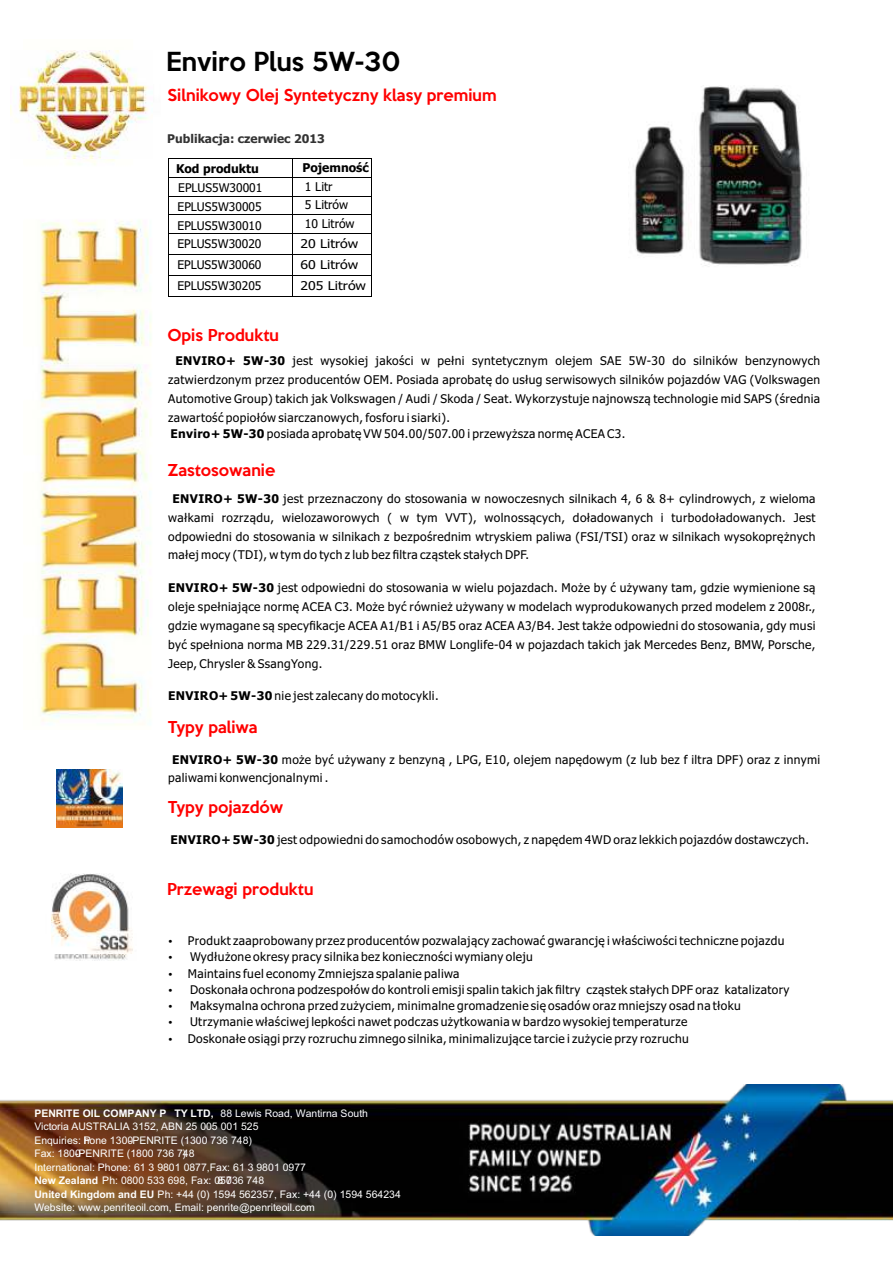
<style>
.page{position:relative;width:893px;height:1262px;background:#fff}
.page>*{position:absolute;margin:0;border:0;box-sizing:border-box;transform-origin:0 0}
.t1{font:500 24px "Keep Calm";color:#000}
.t2{font:500 15px "Keep Calm";color:#f00}
.t3{font:12.15px/21px "Tahoma";color:#000;scale:1.16 1}
.t4{font:700 12.15px "Tahoma";color:#000}
.t5{font:12.15px/18.5px "Tahoma";color:#000}
.t6{font:12px/18.9px "Tahoma";letter-spacing:.03em;color:#000;text-align:justify}
.t7{font:12px/18.5px "Tahoma";color:#000}
.t8{font:700 12px "Tahoma";color:#333}
.t9{font:10.5px/13.5px "Arial";color:#fff}
.s1{font-weight:700}
</style>
<div class="page">
<img style="left:40px;top:50px;width:112px;height:675px">
<img style="left:0;top:1084px;width:893px;height:151px">
<img style="left:56px;top:769px;width:66px;height:59px">
<img style="left:54px;top:953px;width:78px;height:8px">
<img style="left:10px;top:51px;width:142px;height:108px">
<img style="left:51px;top:873px;width:82px;height:80px">
<hr style="left:169px;top:158px;width:128px;height:1px;background:#000">
<hr style="left:292px;top:158px;width:80px;height:1px;background:#000">
<hr style="left:169px;top:177px;width:128px;height:1px;background:#000">
<hr style="left:292px;top:177px;width:80px;height:1px;background:#000">
<hr style="left:169px;top:196px;width:128px;height:1px;background:#000">
<hr style="left:292px;top:196px;width:80px;height:1px;background:#000">
<hr style="left:169px;top:214px;width:128px;height:1px;background:#000">
<hr style="left:292px;top:214px;width:80px;height:1px;background:#000">
<hr style="left:169px;top:233px;width:128px;height:1px;background:#000">
<hr style="left:292px;top:233px;width:80px;height:1px;background:#000">
<svg style="left:168px;top:158px;width:1px;height:139px"></svg>
<hr style="left:169px;top:254px;width:128px;height:1px;background:#000">
<hr style="left:169px;top:275px;width:128px;height:1px;background:#000">
<hr style="left:169px;top:296px;width:128px;height:1px;background:#000">
<svg style="left:292px;top:159px;width:1px;height:137px"></svg>
<hr style="left:292px;top:254px;width:80px;height:1px;background:#000">
<hr style="left:292px;top:275px;width:80px;height:1px;background:#000">
<hr style="left:292px;top:296px;width:80px;height:1px;background:#000">
<svg style="left:371px;top:159px;width:1px;height:137px"></svg>
<img style="left:634px;top:86px;width:168px;height:180px">
<h1 class="t1" style="left:166px;top:52px;width:236px">Enviro Plus 5W-30</h1>
<p class="t2" style="left:168px;top:89px;width:330px">Silnikowy Olej Syntetyczny klasy premium</p>
<p class="t8" style="left:167px;top:134px;width:159px">Publikacja: czerwiec 2013</p>
<p class="t4" style="left:176px;top:164px;width:84px">Kod produktu</p>
<p class="t4" style="left:302px;top:163px;width:68px">Pojemność</p>
<p class="t5" style="left:305px;top:178px;width:51px">1 Litr<br>5 Litrów<br>10 Litrów</p>
<p class="t3" style="left:300px;top:234px;width:58px">20 Litrów<br>60 Litrów<br>205 Litrów</p>
<p class="t7" style="left:178px;top:180px;width:86px">EPLUS5W30001</p>
<p class="t7" style="left:177px;top:217px;width:86px">EPLUS5W30010<br>EPLUS5W30020</p>
<p class="t7" style="left:177px;top:255px;width:86px;line-height:21.1px">EPLUS5W30060<br>EPLUS5W30205</p>
<p class="t7" style="left:178px;top:199px;width:86px">EPLUS5W30005</p>
<p class="t2" style="left:167px;top:329px;width:113px">Opis Produktu</p>
<p class="t6" style="left:168px;top:352px;width:653px;text-indent:7px"><span class="s1">ENVIRO+ 5W-30</span> jest wysokiej jakości w pełni syntetycznym olejem SAE 5W-30 do silników benzynowych zatwierdzonym przez producentów OEM. Posiada aprobatę do usług serwisowych silników pojazdów VAG (Volkswagen Automotive Group) takich jak Volkswagen / Audi / Skoda / Seat. Wykorzystuje najnowszą technologie mid SAPS (średnia zawartość popiołów siarczanowych, fosforu i siarki).</p>
<p class="t6" style="left:170px;top:425px;width:456px"><span class="s1">Enviro+ 5W-30</span> posiada aprobatę VW 504.00/507.00 i przewyższa normę ACEA C3.</p>
<p class="t2" style="left:168px;top:463px;width:109px">Zastosowanie</p>
<p class="t6" style="left:168px;top:490px;width:649px;text-indent:4px"><span class="s1">ENVIRO+ 5W-30</span> jest przeznaczony do stosowania w nowoczesnych silnikach 4, 6 &amp; 8+ cylindrowych, z wieloma wałkami rozrządu, wielozaworowych ( w tym VVT), wolnossących, doładowanych i turbodoładowanych. Jest odpowiedni do stosowania w silnikach z bezpośrednim wtryskiem paliwa (FSI/TSI) oraz w silnikach wysokoprężnych małej mocy (TDI), w tym do tych z lub bez filtra cząstek stałych DPF.</p>
<p class="t6" style="left:168px;top:579px;width:649px"><span class="s1">ENVIRO+ 5W-30</span> jest odpowiedni do stosowania w wielu pojazdach. Może by ć używany tam, gdzie wymienione są oleje spełniające normę ACEA C3. Może być również używany w modelach wyprodukowanych przed modelem z 2008r., gdzie wymagane są specyfikacje ACEA A1/B1 i A5/B5 oraz ACEA A3/B4. Jest także odpowiedni do stosowania, gdy musi być spełniona norma MB 229.31/229.51 oraz BMW Longlife-04 w pojazdach takich jak Mercedes Benz, BMW, Porsche, Jeep, Chrysler &amp; SsangYong.</p>
<p class="t6" style="left:168px;top:687px;width:272px"><span class="s1">ENVIRO+ 5W-30</span> nie jest zalecany do motocykli.</p>
<p class="t2" style="left:168px;top:721px;width:91px">Typy paliwa</p>
<p class="t6" style="left:168px;top:750px;width:653px;text-indent:4px"><span class="s1">ENVIRO+ 5W-30</span> może być używany z benzyną , LPG, E10, olejem napędowym (z lub bez f iltra DPF) oraz z innymi paliwami konwencjonalnymi .</p>
<p class="t2" style="left:168px;top:801px;width:117px">Typy pojazdów</p>
<p class="t6" style="left:170px;top:831px;width:640px"><span class="s1">ENVIRO+ 5W-30</span> jest odpowiedni do samochodów osobowych, z napędem 4WD oraz lekkich pojazdów dostawczych.</p>
<p class="t2" style="left:167px;top:882px;width:148px">Przewagi produktu</p>
<p class="t6" style="left:168px;top:932px;width:618px">• Produkt zaaprobowany przez producentów pozwalający zachować gwarancję i właściwości techniczne pojazdu</p>
<p class="t6" style="left:168px;top:948px;width:366px">• Wydłużone okresy pracy silnika bez konieczności wymiany oleju</p>
<p class="t6" style="left:168px;top:964px;width:293px">• Maintains fuel economy Zmniejsza spalanie paliwa</p>
<p class="t6" style="left:168px;top:981px;width:622px">• Doskonała ochrona podzespołów do kontroli emisji spalin takich jak filtry cząstek stałych DPF oraz katalizatory</p>
<p class="t6" style="left:168px;top:997px;width:574px">• Maksymalna ochrona przed zużyciem, minimalne gromadzenie się osadów oraz mniejszy osad na tłoku</p>
<p class="t6" style="left:168px;top:1013px;width:521px">• Utrzymanie właściwej lepkości nawet podczas użytkowania w bardzo wysokiej temperaturze</p>
<p class="t6" style="left:168px;top:1029px;width:522px">• Doskonałe osiągi przy rozruchu zimnego silnika, minimalizujące tarcie i zużycie przy rozruchu</p>
<p class="t9" style="left:34px;top:1107px;width:335px"><span class="s1">PENRITE OIL COMPANY P TY LTD,</span> 88 Lewis Road, Wantirna South Victoria AUSTRALIA 3152, ABN 25 005 001 525<br>Enquiries: Phone 1300-PENRITE (1300 736 748)<br>Fax: 1800-PENRITE (1800 736 7)48<br>International: Phone: 61 3 9801 0877,Fax: 61 3 9801 0977<br><span class="s1">New Zealand</span> Ph: 0800 533 698, Fax: 050</p>
<p class="t9" style="left:34px;top:1174px;width:368px;text-indent:183px">8 736 748<br><span class="s1">United Kingdom and EU</span> Ph: +44 (0) 1594 562357, Fax: +44 (0) 1594 564234<br>Website: www.penriteoil.com, Email: penrite@penriteoil.com</p>
</div>
